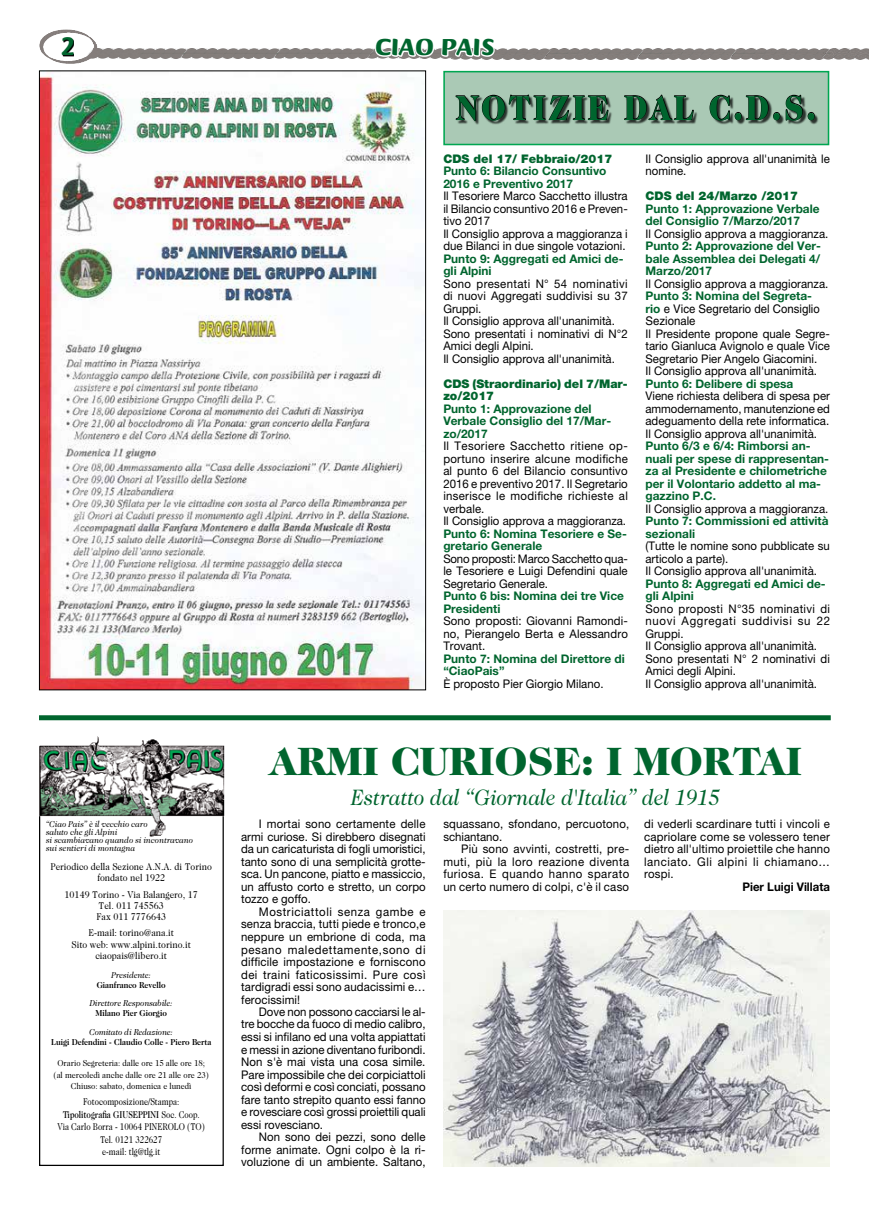
<style>
.page{position:relative;width:869px;height:1205px;background:#fff}
.page>*{position:absolute;margin:0;border:0;box-sizing:border-box;transform-origin:0 0}
.t1{font:900 40px "Caslon 224 Std";color:#00652e}
.t2{font:900 34.88px "Caslon Two Twenty Four";letter-spacing:.1em;color:#00652e;scale:.86 1}
.t3{font:700 27.5px "Briem Script Std";color:#00652e}
.t4{font:900 25px "Briem Script Std";color:#00652e}
.t5{font:italic 22.5px "Caslon 224 Std";color:#00652e;scale:.9 1}
.t6{font:11.88px/12.5px "Helvetica Neue LT Std";color:#000;text-align:justify;scale:.96 1}
.t7{font:700 11.88px/12.5px "Helvetica Neue LT Std";color:#00652e}
.t8{font:900 11.88px/12.5px "Helvetica Neue LT Std";color:#00652e}
.t9{font:11.88px/12.5px "Helvetica LT Std";color:#000;scale:.96 1}
.t10{font:700 11.88px "Helvetica Neue LT Std";color:#000;scale:.96 1}
.t11{font:10px/11.2px "Caslon Two Twenty Four";color:#000;text-align:center;scale:.9 1}
.t12{font:10px/12.5px "Caslon Two Twenty Four";color:#000;text-align:center;scale:.8 1}
.t13{font:italic 8.75px/8.1px "Caslon Two Twenty Four";letter-spacing:.005em;color:#000;scale:.9 1}
.t14{font:8.75px/11.2px "Caslon Two Twenty Four";color:#000;text-align:center;scale:.9 1}
.t15{font:700 8.75px "Caslon Two Twenty Four";color:#000;scale:.9 1}
.s1{font-weight:500}
.s2{font-family:"Helvetica Neue LT Std";font-weight:700;color:#00652e}
</style>
<div class="page">
<img style="left:736px;top:49px;width:86px;height:10px">
<img style="left:643px;top:49px;width:93px;height:10px">
<img style="left:550px;top:49px;width:93px;height:10px">
<img style="left:496px;top:49px;width:54px;height:10px">
<img style="left:281px;top:49px;width:92px;height:10px">
<img style="left:187px;top:49px;width:94px;height:10px">
<img style="left:97px;top:49px;width:90px;height:10px">
<img style="left:822px;top:49px;width:46px;height:10px">
<svg style="left:39px;top:30px;width:58px;height:34px"></svg>
<div style="left:39px;top:746px;width:185px;height:420px;border:1px solid #000"></div>
<img style="left:39px;top:736px;width:185px;height:101px">
<div style="left:39px;top:715px;width:791px;height:5px;background:#00652e"></div>
<div style="left:443px;top:71px;width:385px;height:74px;background:#aac9b5;border:2px solid #00a651"></div>
<div style="left:456px;top:96px;width:362px;height:29px;background:#000;opacity:.75"></div>
<svg style="left:455px;top:94px;width:153px;height:27px"></svg>
<svg style="left:623px;top:94px;width:71px;height:27px"></svg>
<svg style="left:708px;top:94px;width:22px;height:27px"></svg>
<div style="left:734px;top:112px;width:7px;height:8px;border:1px solid #000;border-radius:50%"></div>
<svg style="left:745px;top:95px;width:23px;height:25px"></svg>
<div style="left:772px;top:112px;width:8px;height:8px;border:1px solid #000;border-radius:50%"></div>
<svg style="left:784px;top:51px;width:19px;height:70px"></svg>
<div style="left:807px;top:112px;width:7px;height:8px;border:1px solid #000;border-radius:50%"></div>
<img style="left:41px;top:75px;width:383px;height:613px">
<img style="left:443px;top:911px;width:386px;height:255px">
<svg style="left:373px;top:48px;width:123px;height:11px"></svg>
<h3 class="t3" style="left:60px;top:31px;width:17px">2</h3>
<p class="t13" style="left:46px;top:820px;width:165px">“Ciao Pais” è il vecchio caro<br>saluto che gli Alpini<br>si scambiavano quando si incontravano sui sentieri di montagna</p>
<p class="t11" style="left:51px;top:861px;width:181px">Periodico della Sezione A.N.A. di Torino fondato nel 1922</p>
<p class="t11" style="left:65px;top:888px;width:149px">10149 Torino - Via Balangero, 17<br>Tel. 011 745563<br>Fax 011 7776643</p>
<p class="t11" style="left:71px;top:927px;width:134px">E-mail: torino@ana.it<br>Sito web: www.alpini.torino.it ciaopais@libero.it</p>
<p class="t13" style="left:111px;top:970px;width:45px">Presidente:</p>
<p class="t15" style="left:97px;top:979px;width:78px">Gianfranco Revello</p>
<p class="t13" style="left:90px;top:999px;width:94px">Direttore Responsabile:</p>
<p class="t15" style="left:95px;top:1008px;width:81px">Milano Pier Giorgio</p>
<p class="t13" style="left:89px;top:1028px;width:94px">Comitato di Redazione:</p>
<p class="t15" style="left:51px;top:1037px;width:179px">Luigi Defendini - Claudio Colle - Piero Berta</p>
<p class="t14" style="left:54px;top:1058px;width:174px">Orario Segreteria: dalle ore 15 alle ore 18; (al mercoledì anche dalle ore 21 alle ore 23)<br>Chiuso: sabato, domenica e lunedì</p>
<p class="t12" style="left:57px;top:1095px;width:186px">Fotocomposizione/Stampa:<br><span class="s1">Tipolitografia GIUSEPPINI</span> Soc. Coop.<br>Via Carlo Borra - 10064 PINEROLO (TO)<br>Tel. 0121 322627<br>e-mail: tlg@tlg.it</p>
<h3 class="t4" style="left:375px;top:33px;width:121px">CIAO PAIS</h3>
<h2 class="t2" style="left:456px;top:87px;width:419px">NOTIZIE DAL C.D.S.</h2>
<p class="t8" style="left:443px;top:152px;width:170px">CDS del 17/ Febbraio/2017</p>
<p class="t7" style="left:443px;top:164px;width:164px">Punto 6: Bilancio Consuntivo<br>2016 e Preventivo 2017</p>
<p class="t6" style="left:443px;top:189px;width:193px;text-align:left">Il Tesoriere Marco Sacchetto illustra il Bilancio consuntivo 2016 e Preven&shy;tivo 2017<br>Il Consiglio approva a maggioranza i due Bilanci in due singole votazioni.</p>
<p class="t7" style="left:443px;top:252px;width:182px">Punto 9: Aggregati ed Amici de&shy;gli Alpini</p>
<p class="t6" style="left:443px;top:277px;width:193px;text-align:left">Sono presentati N° 54 nominativi di nuovi Aggregati suddivisi su 37<br>Gruppi.<br>Il Consiglio approva all'unanimità.<br>Sono presentati i nominativi di N°2<br>Amici degli Alpini.<br>Il Consiglio approva all'unanimità.</p>
<p class="t8" style="left:443px;top:377px;width:186px">CDS (Straordinario) del 7/Mar&shy;zo/2017</p>
<p class="t7" style="left:443px;top:402px;width:169px">Punto 1: Approvazione del<br>Verbale Consiglio del 17/Mar&shy;zo/2017</p>
<p class="t6" style="left:443px;top:439px;width:194px;text-align:left">Il Tesoriere Sacchetto ritiene op&shy;portuno inserire alcune modifiche al punto 6 del Bilancio consuntivo<br>2016 e preventivo 2017. Il Segretario inserisce le modifiche richieste al verbale.<br>Il Consiglio approva a maggioranza.</p>
<p class="t7" style="left:443px;top:527px;width:185px">Punto 6: Nomina Tesoriere e Se&shy;gretario Generale</p>
<p class="t6" style="left:443px;top:552px;width:193px">Sono proposti: Marco Sacchetto qua&shy;le Tesoriere e Luigi Defendini quale Segretario Generale.</p>
<p class="t7" style="left:443px;top:589px;width:182px">Punto 6 bis: Nomina dei tre Vice<br>Presidenti</p>
<p class="t6" style="left:443px;top:614px;width:194px">Sono proposti: Giovanni Ramondi&shy;no, Pierangelo Berta e Alessandro Trovant.</p>
<p class="t7" style="left:443px;top:652px;width:183px">Punto 7: Nomina del Direttore di “CiaoPais”</p>
<p class="t6" style="left:443px;top:677px;width:168px">È proposto Pier Giorgio Milano.</p>
<p class="t6" style="left:645px;top:152px;width:193px">Il Consiglio approva all'unanimità le nomine.</p>
<p class="t8" style="left:645px;top:189px;width:154px">CDS del 24/Marzo /2017</p>
<p class="t7" style="left:645px;top:202px;width:175px">Punto 1: Approvazione Verbale del Consiglio 7/Marzo/2017</p>
<p class="t6" style="left:645px;top:227px;width:192px">Il Consiglio approva a maggioranza.</p>
<p class="t7" style="left:645px;top:239px;width:177px;text-align:justify">Punto 2: Approvazione del Ver&shy;bale Assemblea dei Delegati 4/ Marzo/2017</p>
<p class="t6" style="left:645px;top:277px;width:192px">Il Consiglio approva a maggioranza.</p>
<p class="t7" style="left:645px;top:289px;width:168px">Punto 3: Nomina del Segreta-</p>
<p class="t9" style="left:645px;top:302px;width:183px"><span class="s2">rio</span> e Vice Segretario del Consiglio<br>Sezionale</p>
<p class="t6" style="left:645px;top:327px;width:193px;text-align:left">Il Presidente propone quale Segre&shy;tario Gianluca Avignolo e quale Vice Segretario Pier Angelo Giacomini.<br>Il Consiglio approva all'unanimità.</p>
<p class="t7" style="left:645px;top:377px;width:149px">Punto 6: Delibere di spesa</p>
<p class="t6" style="left:645px;top:389px;width:193px">Viene richiesta delibera di spesa per ammodernamento, manutenzione ed adeguamento della rete informatica.<br>Il Consiglio approva all'unanimità.</p>
<p class="t7" style="left:645px;top:439px;width:185px">Punto 6/3 e 6/4: Rimborsi an&shy;nuali per spese di rappresentan&shy;za al Presidente e chilometriche per il Volontario addetto al ma&shy;gazzino P.C.</p>
<p class="t6" style="left:645px;top:502px;width:192px">Il Consiglio approva a maggioranza.</p>
<p class="t7" style="left:645px;top:514px;width:184px">Punto 7: Commissioni ed attività sezionali</p>
<p class="t6" style="left:645px;top:539px;width:193px;text-align:left">(Tutte le nomine sono pubblicate su articolo a parte).<br>Il Consiglio approva all'unanimità.</p>
<p class="t7" style="left:645px;top:577px;width:182px">Punto 8: Aggregati ed Amici de&shy;gli Alpini</p>
<p class="t6" style="left:645px;top:602px;width:193px;text-align:left">Sono proposti N°35 nominativi di nuovi Aggregati suddivisi su 22<br>Gruppi.<br>Il Consiglio approva all'unanimità.<br>Sono presentati N° 2 nominativi di<br>Amici degli Alpini.<br>Il Consiglio approva all'unanimità.</p>
<h1 class="t1" style="left:270px;top:737px;width:533px">ARMI CURIOSE: I MORTAI</h1>
<h3 class="t5" style="left:351px;top:784px;width:411px">Estratto dal “Giornale d'Italia” del 1915</h3>
<p class="t6" style="left:241px;top:818px;width:193px;text-indent:18px">I mortai sono certamente delle armi curiose. Si direbbero disegnati da un caricaturista di fogli umoristici, tanto sono di una semplicità grotte&shy;sca. Un pancone, piatto e massiccio, un affusto corto e stretto, un corpo tozzo e goffo.</p>
<p class="t6" style="left:241px;top:905px;width:194px;text-indent:18px">Mostriciattoli senza gambe e senza braccia, tutti piede e tronco,e neppure un embrione di coda, ma pesano maledettamente,sono di difficile impostazione e forniscono dei traini faticosissimi. Pure così tardigradi essi sono audacissimi e… ferocissimi!</p>
<p class="t6" style="left:241px;top:1005px;width:193px;text-indent:18px">Dove non possono cacciarsi le al&shy;tre bocche da fuoco di medio calibro, essi si infilano ed una volta appiattati e messi in azione diventano furibondi.<br>Non s'è mai vista una cosa simile.<br>Pare impossibile che dei corpiciattoli così deformi e così conciati, possano fare tanto strepito quanto essi fanno e rovesciare così grossi proiettili quali essi rovesciano.</p>
<p class="t6" style="left:241px;top:1130px;width:194px;text-indent:18px">Non sono dei pezzi, sono delle forme animate. Ogni colpo è la ri&shy;voluzione di un ambiente. Saltano,</p>
<p class="t6" style="left:443px;top:818px;width:195px">squassano, sfondano, percuotono, schiantano.</p>
<p class="t6" style="left:443px;top:843px;width:195px;text-indent:18px">Più sono avvinti, costretti, pre&shy;muti, più la loro reazione diventa furiosa. E quando hanno sparato un certo numero di colpi, c'è il caso</p>
<p class="t6" style="left:644px;top:818px;width:195px">di vederli scardinare tutti i vincoli e capriolare come se volessero tener dietro all'ultimo proiettile che hanno lanciato. Gli alpini li chiamano… rospi.</p>
<p class="t10" style="left:742px;top:879px;width:92px">Pier Luigi Villata</p>
</div>
